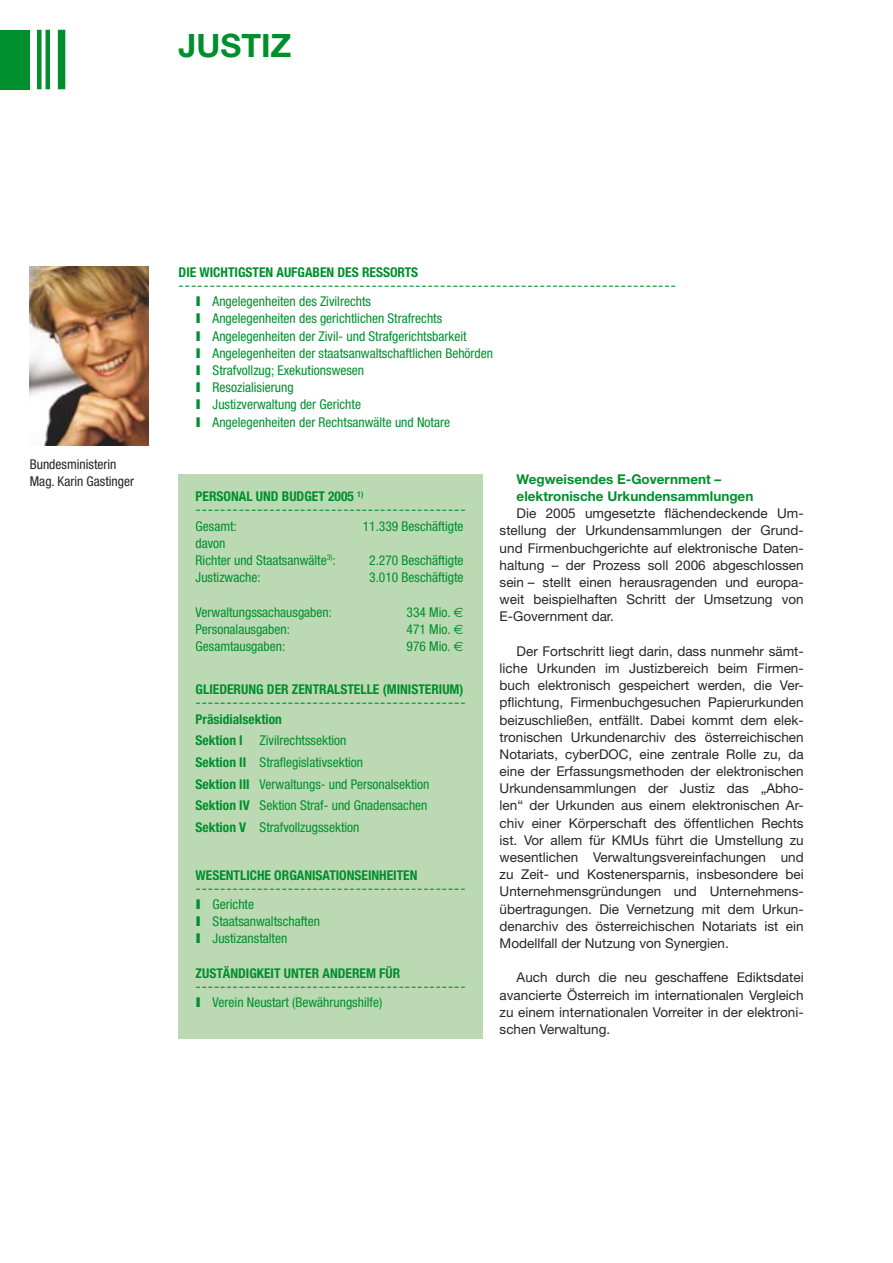
<style>
.page{position:relative;width:893px;height:1263px;background:#fff}
.page>*{position:absolute;margin:0;border:0;box-sizing:border-box;transform-origin:0 0}
.t1{font:700 32.25px "Helvetica Neue";color:#008f2c}
.t2{font:13.5px/17.2px "Helvetica Neue";color:#262628;text-align:justify}
.t3{font:condensed 13.5px/17.1px "Helvetica Neue";color:#008f2c}
.t4{font:13.5px/17px "Helvetica Neue";color:#008f2c}
.t5{font:700 condensed 13.5px "Helvetica Neue";color:#008f2c}
.t6{font:700 13.5px/17.2px "Helvetica Neue";color:#008f2c}
.t7{font:condensed 13.5px/17.2px "Helvetica Neue";color:#262628}
.s1{font-stretch:normal}
.s2{font-weight:800;font-stretch:normal}
.s3{font-weight:700;font-stretch:condensed}
.s4{font-family:"Euro Sans";font-stretch:normal}
.s5{font-weight:700}
.s6{font-weight:800}
.s7{font-stretch:condensed}
</style>
<div class="page">
<div style="left:0;top:30px;width:30px;height:59px;background:#008f2c"></div>
<div style="left:37px;top:30px;width:5px;height:59px;background:#008f2c"></div>
<div style="left:45px;top:30px;width:5px;height:59px;background:#008f2c"></div>
<div style="left:58px;top:30px;width:7px;height:59px;background:#008f2c"></div>
<div style="left:179px;top:474px;width:304px;height:564px;background:#bbdab4"></div>
<img style="left:30px;top:267px;width:119px;height:178px">
<h1 class="t1" style="left:179px;top:26px;width:114px">JUSTIZ</h1>
<p class="t7" style="left:30px;top:455px;width:106px">Bundesministerin<br>Mag. Karin Gastinger</p>
<p class="t5" style="left:179px;top:264px;width:241px">DIE WICHTIGSTEN AUFGABEN DES RESSORTS</p>
<p class="t3" style="left:196px;top:276px;width:482px;text-indent:-17px"><span class="s1">-------------------------------------------------------------------------------- </span><span class="s2">I</span> Angelegenheiten des Zivilrechts<br><span class="s2">I</span> Angelegenheiten des gerichtlichen Strafrechts<br><span class="s2">I</span> Angelegenheiten der Zivil- und Strafgerichtsbarkeit<br><span class="s2">I</span> Angelegenheiten der staatsanwaltschaftlichen Behörden<br><span class="s2">I</span> Strafvollzug; Exekutionswesen<br><span class="s2">I</span> Resozialisierung<br><span class="s2">I</span> Justizverwaltung der Gerichte<br><span class="s2">I</span> Angelegenheiten der Rechtsanwälte und Notare</p>
<p class="t4" style="left:196px;top:490px;width:271px;line-height:12.8px"><span class="s3">PERSONAL UND BUDGET 2005</span> <sup>1) </sup>--------------------------------------------</p>
<p class="t3" style="left:196px;top:517px;width:43px">Gesamt:</p>
<p class="t3" style="left:363px;top:517px;width:102px">11.339 Beschäftigte</p>
<p class="t3" style="left:196px;top:534px;width:141px">davon<br>Richter und Staatsanwälte<sup>3)</sup>:</p>
<p class="t3" style="left:369px;top:551px;width:96px">2.270 Beschäftigte</p>
<p class="t3" style="left:196px;top:569px;width:66px">Justizwache:</p>
<p class="t3" style="left:369px;top:569px;width:96px">3.010 Beschäftigte</p>
<p class="t3" style="left:196px;top:603px;width:138px">Verwaltungssachausgaben:</p>
<p class="t3" style="left:407px;top:603px;width:59px">334 Mio. <span class="s4">€</span></p>
<p class="t3" style="left:196px;top:620px;width:96px">Personalausgaben:</p>
<p class="t3" style="left:407px;top:620px;width:59px">471 Mio. <span class="s4">€</span></p>
<p class="t3" style="left:196px;top:637px;width:91px">Gesamtausgaben:</p>
<p class="t3" style="left:407px;top:637px;width:59px">976 Mio. <span class="s4">€</span></p>
<p class="t5" style="left:196px;top:681px;width:269px">GLIEDERUNG DER ZENTRALSTELLE (MINISTERIUM)</p>
<p class="t4" style="left:196px;top:694px;width:271px">--------------------------------------------</p>
<p class="t3" style="left:196px;top:708px;width:235px;line-height:21.8px"><span class="s5">Präsidialsektion<br>Sektion I</span> Zivilrechtssektion<br><span class="s5">Sektion II</span> Straflegislativsektion<br><span class="s5">Sektion III</span> Verwaltungs- und Personalsektion <span class="s5">Sektion IV</span> Sektion Straf- und Gnadensachen <span class="s5">Sektion V</span> Strafvollzugssektion</p>
<p class="t5" style="left:196px;top:867px;width:223px">WESENTLICHE ORGANISATIONSEINHEITEN</p>
<p class="t4" style="left:196px;top:879px;width:271px">--------------------------------------------<br><span class="s6">I</span> <span class="s7">Gerichte<br></span><span class="s6">I</span> <span class="s7">Staatsanwaltschaften<br></span><span class="s6">I</span> <span class="s7">Justizanstalten</span></p>
<p class="t5" style="left:196px;top:965px;width:206px">ZUSTÄNDIGKEIT UNTER ANDEREM FÜR</p>
<p class="t4" style="left:196px;top:977px;width:271px;line-height:16.5px">--------------------------------------------<br><span class="s6">I</span> <span class="s7">Verein Neustart (Bewährungshilfe)</span></p>
<p class="t6" style="left:517px;top:470px;width:238px">Wegweisendes E-Government – elektronische Urkundensammlungen</p>
<p class="t2" style="left:500px;top:504px;width:306px;text-indent:17px">Die 2005 umgesetzte flächendeckende Um&shy;stellung der Urkundensammlungen der Grund&shy;und Firmenbuchgerichte auf elektronische Daten&shy;haltung – der Prozess soll 2006 abgeschlossen sein – stellt einen herausragenden und europa&shy;weit beispielhaften Schritt der Umsetzung von E-Government dar.</p>
<p class="t2" style="left:500px;top:642px;width:306px;text-indent:17px">Der Fortschritt liegt darin, dass nunmehr sämt&shy;liche Urkunden im Justizbereich beim Firmen&shy;buch elektronisch gespeichert werden, die Ver&shy;pflichtung, Firmenbuchgesuchen Papierurkunden beizuschließen, entfällt. Dabei kommt dem elek&shy;tronischen Urkundenarchiv des österreichischen Notariats, cyberDOC, eine zentrale Rolle zu, da eine der Erfassungsmethoden der elektronischen Urkundensammlungen der Justiz das „Abho&shy;len“ der Urkunden aus einem elektronischen Ar&shy;chiv einer Körperschaft des öffentlichen Rechts ist. Vor allem für KMUs führt die Umstellung zu wesentlichen Verwaltungsvereinfachungen und zu Zeit- und Kostenersparnis, insbesondere bei Unternehmensgründungen und Unternehmens&shy;übertragungen. Die Vernetzung mit dem Urkun&shy;denarchiv des österreichischen Notariats ist ein Modellfall der Nutzung von Synergien.</p>
<p class="t2" style="left:500px;top:969px;width:306px;text-indent:17px">Auch durch die neu geschaffene Ediktsdatei avancierte Österreich im internationalen Vergleich zu einem internationalen Vorreiter in der elektroni&shy;schen Verwaltung.</p>
</div>
